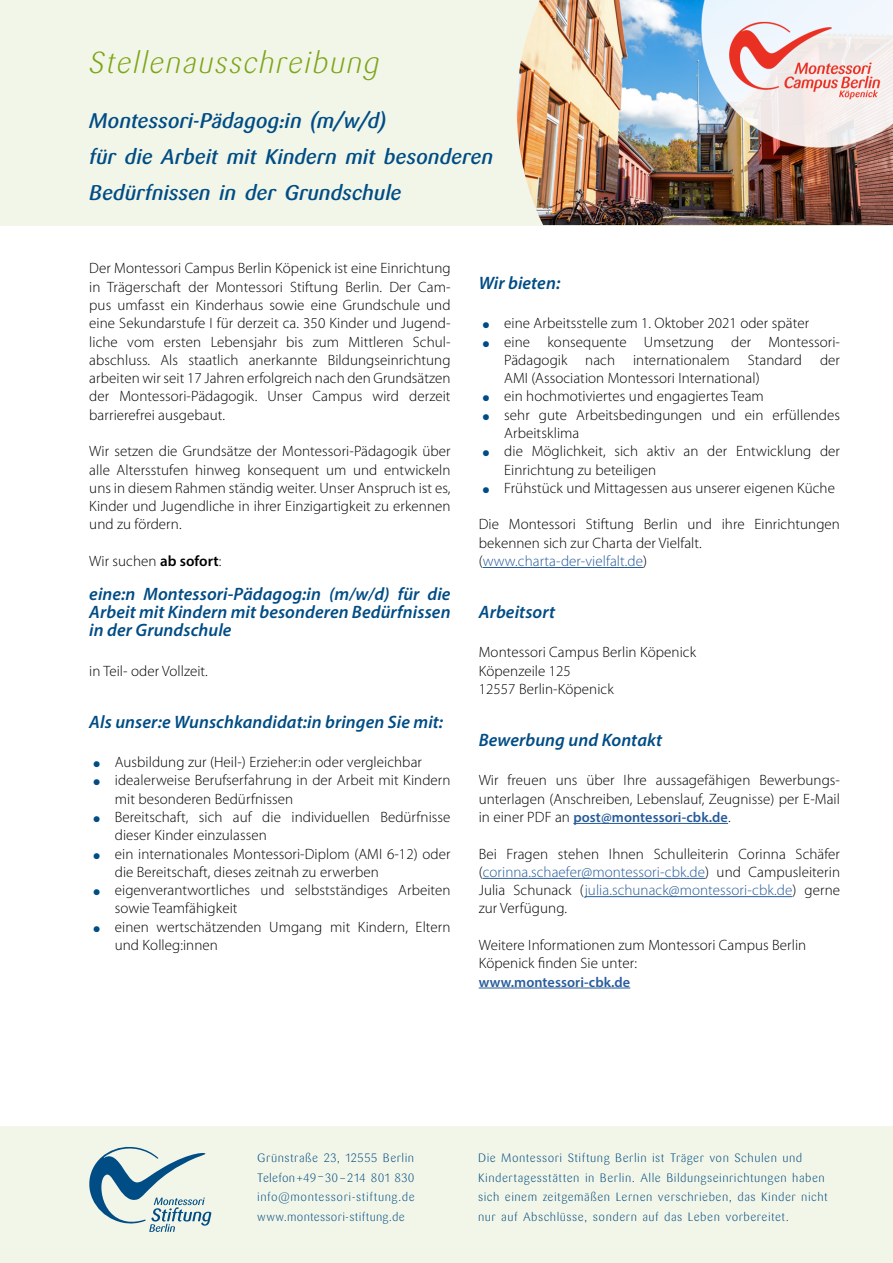
<style>
.page{position:relative;width:893px;height:1263px;background:#fff}
.page>*{position:absolute;margin:0;border:0;box-sizing:border-box;transform-origin:0 0}
.t1{font:italic 300 30px "Sari OT";letter-spacing:.04em;color:#7da519}
.t2{font:italic 500 21px/36px "Sari OT";letter-spacing:-.005em;color:#004c85}
.t3{font:italic 600 18px/18.3px "Myriad Pro";letter-spacing:.005em;color:#004c85;text-align:justify}
.t4{font:300 15px/18.3px "Myriad Pro";letter-spacing:.005em;color:#000}
.t5{font:600 14.25px "Myriad Pro";letter-spacing:.005em;color:#275b9b}
.t6{font:300 12px/19.5px "Sari OT";letter-spacing:.04em;color:#00497f}
.t7{font:300 12px/19.5px "Sari OT";letter-spacing:.035em;color:#004c85}
.s1{font-weight:600}
.s2{color:#004c85}
.s3{color:#275b9b}
.s4{font-weight:300;font-size:15px;color:#000}
</style>
<div class="page">
<div style="left:0;top:1127px;width:893px;height:136px;background:#f2f6e8"></div>
<hr style="left:483px;top:567px;width:160px;height:1px;background:#275b9b">
<hr style="left:573px;top:823px;width:155px;height:1px;background:#275b9b">
<hr style="left:483px;top:878px;width:222px;height:1px;background:#275b9b">
<hr style="left:585px;top:896px;width:207px;height:1px;background:#275b9b">
<hr style="left:479px;top:988px;width:151px;height:1px;background:#275b9b">
<div style="left:0;top:0;width:893px;height:225px;background:#f2f6e8"></div>
<img style="left:516px;top:0;width:377px;height:225px">
<svg style="left:89px;top:1146px;width:122px;height:86px"></svg>
<h1 class="t1" style="left:89px;top:43px;width:292px">Stellenausschreibung</h1>
<h2 class="t2" style="left:89px;top:102px;width:405px">Montessori-Pädagog:in (m/w/d)<br>für die Arbeit mit Kindern mit besonderen<br>Bedürfnissen in der Grundschule</h2>
<p class="t4" style="left:89px;top:260px;width:363px;text-align:justify">Der Montessori Campus Berlin Köpenick ist eine Einrichtung in Trägerschaft der Montessori Stiftung Berlin. Der Cam&shy;pus umfasst ein Kinderhaus sowie eine Grundschule und eine Sekundarstufe I für derzeit ca. 350 Kinder und Jugend&shy;liche vom ersten Lebensjahr bis zum Mittleren Schul&shy;abschluss. Als staatlich anerkannte Bildungseinrichtung arbeiten wir seit 17 Jahren erfolgreich nach den Grundsätzen der Montessori-Pädagogik. Unser Campus wird derzeit barrierefrei ausgebaut.</p>
<p class="t4" style="left:89px;top:442px;width:363px;text-align:justify">Wir setzen die Grundsätze der Montessori-Pädagogik über alle Altersstufen hinweg konsequent um und entwickeln uns in diesem Rahmen ständig weiter. Unser Anspruch ist es, Kinder und Jugendliche in ihrer Einzigartigkeit zu erkennen und zu fördern.</p>
<p class="t4" style="left:89px;top:552px;width:134px">Wir suchen <span class="s1">ab sofort</span>:</p>
<p class="t3" style="left:89px;top:584px;width:363px">eine:n Montessori-Pädagog:in (m/w/d) für die Arbeit mit Kindern mit besonderen Bedürfnissen in der Grundschule</p>
<p class="t4" style="left:89px;top:662px;width:120px">in Teil- oder Vollzeit.</p>
<p class="t3" style="left:89px;top:712px;width:355px">Als unser:e Wunschkandidat:in bringen Sie mit:</p>
<p class="t4" style="left:94px;top:753px;width:330px"><span class="s2">●</span> Ausbildung zur (Heil-) Erzieher:in oder vergleichbar</p>
<p class="t4" style="left:115px;top:771px;width:337px;text-indent:-21px"><span class="s2">●</span> idealerweise Berufserfahrung in der Arbeit mit Kindern mit besonderen Bedürfnissen</p>
<p class="t4" style="left:115px;top:808px;width:337px;text-indent:-21px"><span class="s2">●</span> Bereitschaft, sich auf die individuellen Bedürfnisse dieser Kinder einzulassen</p>
<p class="t4" style="left:115px;top:845px;width:337px;text-indent:-21px"><span class="s2">●</span> ein internationales Montessori-Diplom (AMI 6-12) oder die Bereitschaft, dieses zeitnah zu erwerben</p>
<p class="t4" style="left:115px;top:881px;width:337px;text-indent:-21px"><span class="s2">●</span> eigenverantwortliches und selbstständiges Arbeiten sowie Teamfähigkeit</p>
<p class="t4" style="left:115px;top:918px;width:337px;text-indent:-21px"><span class="s2">●</span> einen wertschätzenden Umgang mit Kindern, Eltern und Kolleg:innen</p>
<p class="t3" style="left:479px;top:273px;width:83px">Wir bieten:</p>
<p class="t4" style="left:483px;top:314px;width:328px"><span class="s2">●</span> eine Arbeitsstelle zum 1. Oktober 2021 oder später</p>
<p class="t4" style="left:504px;top:333px;width:337px;text-align:justify;text-indent:-21px"><span class="s2">●</span> eine konsequente Umsetzung der Montessori-Pädagogik nach internationalem Standard der AMI (Association Montessori International)</p>
<p class="t4" style="left:483px;top:387px;width:282px"><span class="s2">●</span> ein hochmotiviertes und engagiertes Team</p>
<p class="t4" style="left:504px;top:406px;width:337px;text-indent:-21px"><span class="s2">●</span> sehr gute Arbeitsbedingungen und ein erfüllendes<br>Arbeitsklima</p>
<p class="t4" style="left:504px;top:442px;width:337px;text-indent:-21px"><span class="s2">●</span> die Möglichkeit, sich aktiv an der Entwicklung der<br>Einrichtung zu beteiligen</p>
<p class="t4" style="left:483px;top:479px;width:353px"><span class="s2">●</span> Frühstück und Mittagessen aus unserer eigenen Küche</p>
<p class="t4" style="left:479px;top:515px;width:363px">Die Montessori Stiftung Berlin und ihre Einrichtungen bekennen sich zur Charta der Vielfalt. (<span class="s3">www.charta-der-vielfalt.de</span>)</p>
<p class="t3" style="left:479px;top:602px;width:78px">Arbeitsort</p>
<p class="t4" style="left:479px;top:643px;width:219px">Montessori Campus Berlin Köpenick<br>Köpenzeile 125<br>12557 Berlin-Köpenick</p>
<p class="t3" style="left:479px;top:730px;width:185px">Bewerbung und Kontakt</p>
<p class="t4" style="left:479px;top:771px;width:363px">Wir freuen uns über Ihre aussagefähigen Bewerbungs&shy;unterlagen (Anschreiben, Lebenslauf, Zeugnisse) per E-Mail</p>
<p class="t5" style="left:479px;top:808px;width:253px"><span class="s4">in einer PDF an</span> post@montessori-cbk.de<span class="s4">.</span></p>
<p class="t4" style="left:479px;top:845px;width:363px;text-align:justify">Bei Fragen stehen Ihnen Schulleiterin Corinna Schäfer (<span class="s3">corinna.schaefer@montessori-cbk.de</span>) und Campusleiterin Julia Schunack (<span class="s3">julia.schunack@montessori-cbk.de</span>) gerne zur Verfügung.</p>
<p class="t4" style="left:479px;top:936px;width:329px">Weitere Informationen zum Montessori Campus Berlin<br>Köpenick finden Sie unter:</p>
<p class="t5" style="left:479px;top:973px;width:153px">www.montessori-cbk.de</p>
<p class="t6" style="left:257px;top:1148px;width:159px">Grünstraße 23, 12555 Berlin<br>Telefon +49 – 30 – 214 801 830</p>
<p class="t7" style="left:257px;top:1187px;width:159px">info@montessori-stiftung.de www.montessori-stiftung.de</p>
<p class="t6" style="left:478px;top:1148px;width:351px">Die Montessori Stiftung Berlin ist Träger von Schulen und Kindertagesstätten in Berlin. Alle Bildungseinrichtungen haben sich einem zeitgemäßen Lernen verschrieben, das Kinder nicht nur auf Abschlüsse, sondern auf das Leben vorbereitet.</p>
</div>
